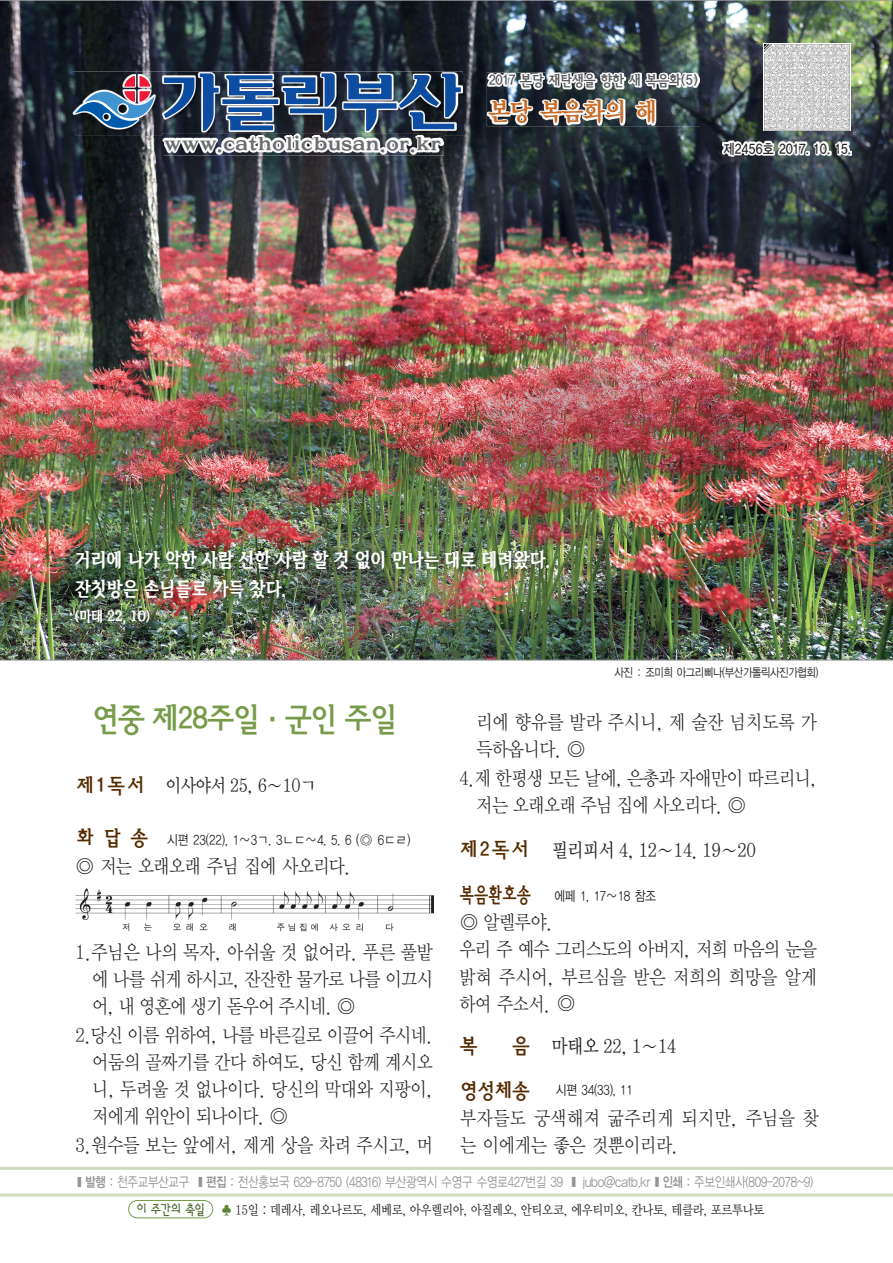
<style>
.page{position:relative;width:893px;height:1263px;background:#fff}
.page>*{position:absolute;margin:0;border:0;box-sizing:border-box;transform-origin:0 0}
.t1{font:700 33px "Korean RMS";letter-spacing:-.1em;color:#779b48;scale:.87 1}
.t2{font:25.5px "YDIY Mj O350";letter-spacing:-.03em;color:#ca6c28;scale:.92 1}
.t3{font:700 21px "Korean RMS";color:#552b00;scale:.88 1}
.t4{font:19.5px/27px "YDIY Mj O320";letter-spacing:-.02em;color:#231f20;text-align:justify;scale:.88 1}
.t5{font:19.5px/27px "YDIY Mj O320";letter-spacing:-.02em;color:#231f20}
.t6{font:19.5px/28.3px "Korean AMJ Extra";letter-spacing:-.06em;color:#fff;scale:.87 1}
.t7{font:19.5px/27px "YDIY Mj O320";letter-spacing:.025em;color:#231f20;scale:.88 1}
.t8{font:19.5px "YDIY Mj O330";letter-spacing:-.02em;color:#231f20;scale:.87 1}
.t9{font:19.5px/27px "YDIY Mj O320";letter-spacing:.01em;color:#231f20;scale:.88 1}
.t10{font:700 19.5px "Korean MS";color:#6c6d70;scale:1.1 1}
.t11{font:18.75px "YDIY Mj O330";letter-spacing:-.02em;color:#231f20;scale:.87 1}
.t12{font:700 15px "Korean RMS";letter-spacing:-.1em;color:#57585a;scale:.87 1}
.t13{font:15px "Korean AMJ Extra";color:#fff;scale:.87 1}
.t14{font:500 13.5px "Korean GD";letter-spacing:-.08em;color:#939598;scale:.35 1}
.t15{font:13.5px "YDIYGO320";letter-spacing:-.015em;color:#231f20;scale:.86 1}
.t16{font:13.5px "YDIY Mj O330";letter-spacing:-.03em;color:#231f20;scale:.87 1}
.t17{font:700 13.5px "Korean GD";letter-spacing:-.04em;color:#231f20;scale:.87 1}
.t18{font:12px "YDIYGO320";letter-spacing:-.03em;color:#231f20;scale:.85 1}
.s1{font-family:"Korean RMS";font-weight:700;font-size:21px;color:#552b00}
.s2{font-family:"YDIYGO340";font-weight:400}
.s3{font-family:"YDI Hsang IIM";color:#456228}
.s4{color:#63843c}
</style>
<div class="page">
<img style="left:0;top:0;width:893px;height:660px">
<img style="left:128px;top:1200px;width:86px;height:19px">
<div style="left:128px;top:1200px;width:85px;height:18px;border:1px solid #779b48;border-radius:9px"></div>
<svg style="left:763px;top:44px;width:87px;height:87px"></svg>
<img style="left:764px;top:45px;width:85px;height:85px">
<img style="left:73px;top:71px;width:390px;height:31px">
<img style="left:73px;top:102px;width:3px;height:31px">
<img style="left:76px;top:74px;width:387px;height:59px">
<svg style="left:164px;top:77px;width:30px;height:41px"></svg>
<svg style="left:200px;top:73px;width:135px;height:58px;background:#496791"></svg>
<svg style="left:75px;top:76px;width:80px;height:52px;background:#5b657f"></svg>
<img style="left:722px;top:141px;width:130px;height:16px">
<svg style="left:344px;top:74px;width:117px;height:62px;background:#3e597c"></svg>
<svg style="left:162px;top:136px;width:2px;height:19px"></svg>
<img style="left:162px;top:133px;width:281px;height:3px">
<img style="left:164px;top:135px;width:279px;height:20px">
<img style="left:488px;top:74px;width:212px;height:52px">
<img style="left:487px;top:72px;width:106px;height:53px">
<img style="left:593px;top:72px;width:106px;height:2px">
<img style="left:488px;top:74px;width:211px;height:51px">
<img style="left:74px;top:549px;width:483px;height:81px">
<img style="left:75px;top:888px;width:358px;height:44px">
<svg style="left:0;top:1167px;width:893px;height:29px"></svg>
<p class="t12" style="left:488px;top:73px;width:243px">2017 본당 재탄생을 향한 새 복음화(5)</p>
<h2 class="t2" style="left:488px;top:99px;width:185px">본당 복음화의 해</h2>
<p class="t10" style="left:164px;top:135px;width:254px">www.catholicbusan.or.kr</p>
<p class="t17" style="left:723px;top:141px;width:149px">제2456호 2017. 10. 15.</p>
<p class="t6" style="left:74px;top:547px;width:548px">거리에 나가 악한 사람 선한 사람 할 것 없이 만나는 대로 데려왔다. 잔칫방은 손님들로 가득 찼다.</p>
<p class="t13" style="left:74px;top:608px;width:89px">(마태 22, 10)</p>
<p class="t18" style="left:614px;top:666px;width:242px">사진 : 조미희 아그리삐나(부산가톨릭사진가협회)</p>
<h1 class="t1" style="left:91px;top:702px;width:354px">연중 제28주일·군인 주일</h1>
<p class="t11" style="left:76px;top:776px;width:278px"><span class="s1">제 1 독 서</span> 이사야서 25, 6∼10ㄱ</p>
<p class="t15" style="left:76px;top:832px;width:390px"><span class="s1">화 답 송</span> 시편 23(22), 1∼3ㄱ. 3ㄴㄷ∼4. 5. 6 (◎ 6ㄷㄹ)</p>
<p class="t5" style="left:75px;top:853px;width:277px">◎ 저는 오래오래 주님 집에 사오리다.</p>
<p class="t4" style="left:92px;top:938px;width:389px;text-indent:-17px">1.주님은 나의 목자, 아쉬울 것 없어라. 푸른 풀밭 에 나를 쉬게 하시고, 잔잔한 물가로 나를 이끄시 어, 내 영혼에 생기 돋우어 주시네. ◎</p>
<p class="t4" style="left:92px;top:1021px;width:389px;text-indent:-17px">2.당신 이름 위하여, 나를 바른길로 이끌어 주시네. 어둠의 골짜기를 간다 하여도, 당신 함께 계시오 니, 두려울 것 없나이다. 당신의 막대와 지팡이, 저에게 위안이 되나이다. ◎</p>
<p class="t4" style="left:75px;top:1131px;width:408px">3.원수들 보는 앞에서, 제게 상을 차려 주시고, 머</p>
<p class="t9" style="left:476px;top:709px;width:389px">리에 향유를 발라 주시니, 제 술잔 넘치도록 가 득하옵니다. ◎</p>
<p class="t4" style="left:476px;top:765px;width:388px;text-indent:-17px">4.제 한평생 모든 날에, 은총과 자애만이 따르리니, 저는 오래오래 주님 집에 사오리다. ◎</p>
<p class="t8" style="left:460px;top:840px;width:342px"><span class="s1">제 2 독 서</span> 필리피서 4, 12∼14. 19∼20</p>
<p class="t15" style="left:459px;top:888px;width:230px"><span class="s1">복음환호송</span> 에페 1, 17∼18 참조</p>
<p class="t5" style="left:460px;top:909px;width:359px">◎ 알렐루야.<br>우리 주 예수 그리스도의 아버지, 저희 마음의 눈을 밝혀 주시어, 부르심을 받은 저희의 희망을 알게 하여 주소서. ◎</p>
<p class="t3" style="left:460px;top:1035px;width:23px">복</p>
<p class="t8" style="left:512px;top:1036px;width:191px"><span class="s1">음</span> 마태오 22, 1∼14</p>
<p class="t15" style="left:460px;top:1083px;width:203px"><span class="s1">영성체송</span> 시편 34(33), 11</p>
<p class="t7" style="left:460px;top:1104px;width:409px">부자들도 궁색해져 굶주리게 되지만, 주님을 찾 는 이에게는 좋은 것뿐이리라.</p>
<p class="t14" style="left:77px;top:1174px;width:2105px">▒ <span class="s2">발행</span> : 천주교부산교구 ▒ <span class="s2">편집</span> : 전산홍보국 629-8750 (48316) 부산광역시 수영구 수영로427번길 39 ▒ jubo@catb.kr ▒ <span class="s2">인쇄</span> : 주보인쇄사(809-2078~9)</p>
<p class="t16" style="left:136px;top:1203px;width:723px"><span class="s3">이 주간의 축일</span> <span class="s4">♣</span> 15일 : 데레사, 레오나르도, 세베로, 아우렐리아, 아질레오, 안티오코, 에우티미오, 칸나토, 테클라, 포르투나토</p>
</div>
